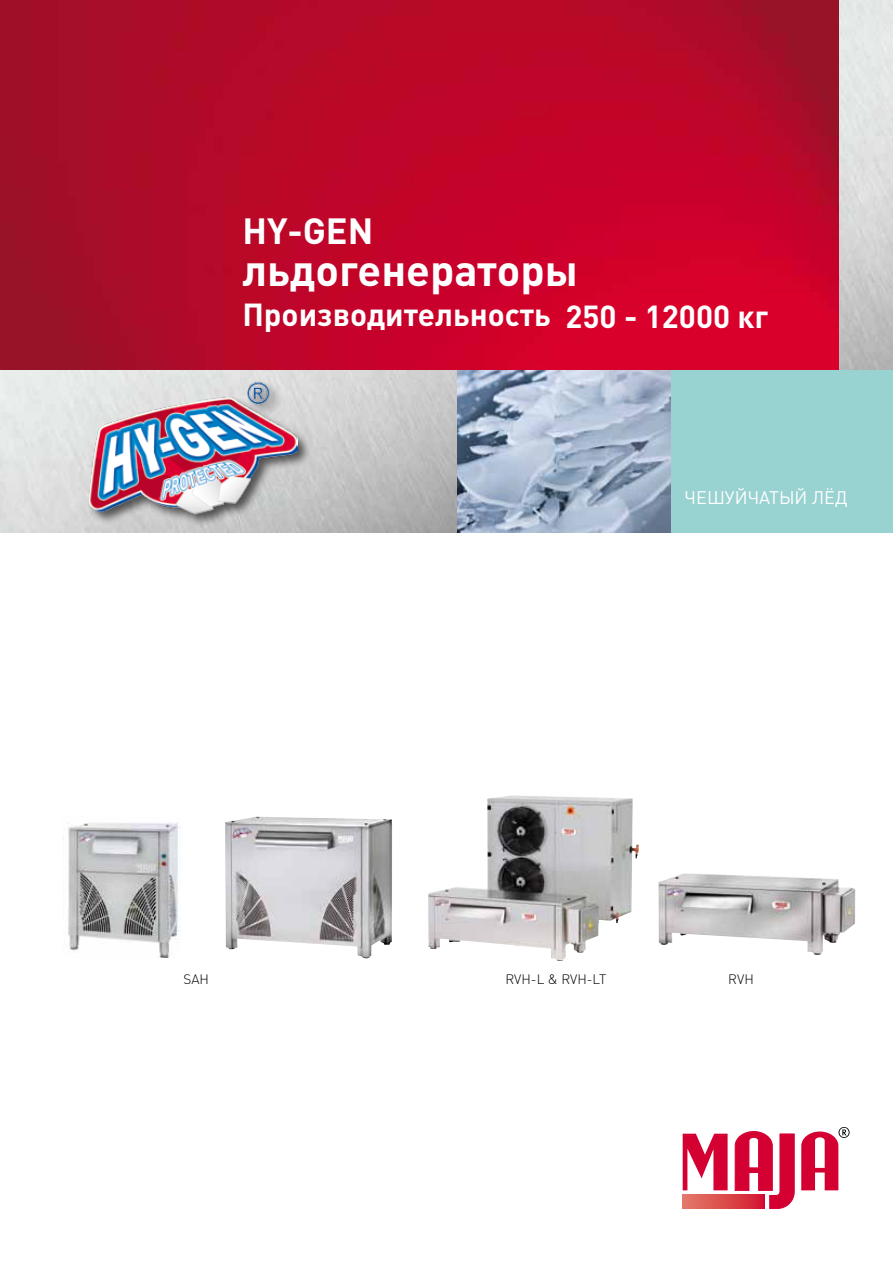
<style>
.page{position:relative;width:893px;height:1263px;background:#fff}
.page>*{position:absolute;margin:0;border:0;box-sizing:border-box;transform-origin:0 0}
.t1{font:700 43.5px "DIN Pro";color:#fff}
.t2{font:700 36px "DIN Pro";color:#fff}
.t3{font:700 31.5px "DIN Pro";color:#fff}
.t4{font:18px "DIN Pro";color:#fff}
.t5{font:300 13.5px "DIN Pro";color:#000}
</style>
<div class="page">
<svg style="left:683px;top:1134px;width:45px;height:56px"></svg>
<svg style="left:734px;top:1131px;width:61px;height:78px"></svg>
<svg style="left:801px;top:1127px;width:49px;height:63px"></svg>
<svg style="left:682px;top:1195px;width:82px;height:14px"></svg>
<img style="left:0;top:0;width:840px;height:371px">
<div style="left:668px;top:371px;width:225px;height:162px;background:#98d2d1"></div>
<img style="left:0;top:371px;width:458px;height:162px">
<img style="left:458px;top:371px;width:212px;height:162px">
<div style="left:87px;top:381px;width:225px;height:146px;background:#000;opacity:.6"></div>
<img style="left:87px;top:376px;width:211px;height:140px">
<img style="left:225px;top:816px;width:167px;height:142px">
<img style="left:68px;top:823px;width:113px;height:134px">
<img style="left:428px;top:795px;width:190px;height:166px">
<img style="left:658px;top:873px;width:197px;height:82px">
<p class="t2" style="left:242px;top:207px;width:132px">HY-GEN</p>
<h1 class="t1" style="left:242px;top:241px;width:337px">льдогенераторы</h1>
<p class="t3" style="left:242px;top:293px;width:527px">Производительность 250 - 12000 кг</p>
<p class="t4" style="left:685px;top:485px;width:164px">ЧЕШУЙЧАТЫЙ ЛЁД</p>
<p class="t5" style="left:184px;top:970px;width:27px">SAH</p>
<p class="t5" style="left:505px;top:970px;width:103px">RVH-L &amp; RVH-LT</p>
<p class="t5" style="left:728px;top:970px;width:27px">RVH</p>
</div>
